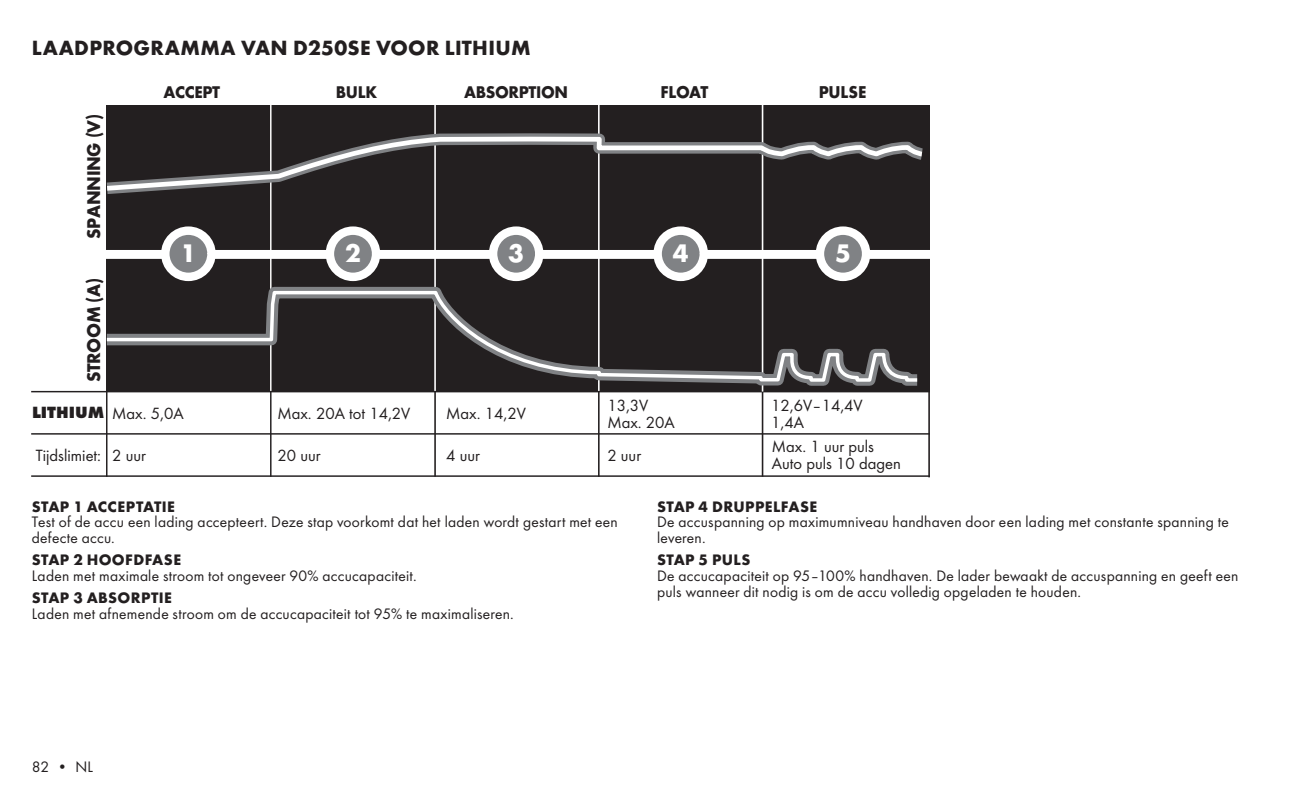
<style>
.page{position:relative;width:1308px;height:798px;background:#fff}
.page>*{position:absolute;margin:0;border:0;box-sizing:border-box;transform-origin:0 0}
.t1{font:700 26.32px "Futura";color:#fff}
.t2{font:700 21.38px "Futura";letter-spacing:.015em;color:#231f20}
.t3{font:700 19.12px "Futura";letter-spacing:-.02em;color:#231f20;scale:.96 1}
.t4{font:700 17.78px "Futura";letter-spacing:-.01em;color:#231f20;scale:.95 1}
.t5{font:700 17.55px "Futura";letter-spacing:-.02em;color:#231f20;scale:.96 1}
.t6{font:16.88px/16.9px "Futura Boo";color:#231f20}
.t7{font:15.75px/15.8px "Futura Boo";letter-spacing:.015em;color:#231f20}
.t8{font:700 15.75px "Futura";letter-spacing:.025em;color:#231f20}
.s1{font-family:"Futura";font-weight:700;font-stretch:expanded}
</style>
<div class="page">
<div style="left:107px;top:105px;width:823px;height:286px;background:#231f20"></div>
<svg style="left:161px;top:226px;width:55px;height:55px"></svg>
<hr style="left:270px;top:391px;width:1px;height:85px;background:#231f20">
<hr style="left:106px;top:391px;width:1px;height:85px;background:#231f20">
<hr style="left:270px;top:99px;width:1px;height:292px;background:#fff">
<hr style="left:434px;top:391px;width:2px;height:85px;background:#231f20">
<hr style="left:434px;top:99px;width:2px;height:292px;background:#fff">
<hr style="left:598px;top:391px;width:1px;height:85px;background:#231f20">
<hr style="left:598px;top:99px;width:1px;height:292px;background:#fff">
<hr style="left:761px;top:391px;width:2px;height:85px;background:#231f20">
<hr style="left:32px;top:391px;width:898px;height:1px;background:#231f20">
<hr style="left:32px;top:433px;width:898px;height:1px;background:#231f20">
<hr style="left:32px;top:475px;width:898px;height:1px;background:#231f20">
<hr style="left:928px;top:391px;width:2px;height:86px;background:#231f20">
<hr style="left:761px;top:99px;width:2px;height:292px;background:#fff">
<svg style="left:326px;top:226px;width:54px;height:55px"></svg>
<svg style="left:489px;top:226px;width:54px;height:55px"></svg>
<svg style="left:815px;top:226px;width:55px;height:55px"></svg>
<svg style="left:653px;top:226px;width:55px;height:55px"></svg>
<svg style="left:106px;top:132px;width:658px;height:68px"></svg>
<svg style="left:106px;top:138px;width:817px;height:55px"></svg>
<svg style="left:95px;top:249px;width:833px;height:142px"></svg>
<svg style="left:103px;top:289px;width:817px;height:94px"></svg>
<h2 class="t2" style="left:32px;top:35px;width:500px">LAADPROGRAMMA VAN D250SE VOOR LITHIUM</h2>
<p class="t3" style="left:82px;top:238px;width:131px;rotate:-90deg">SPANNING (V)</p>
<p class="t3" style="left:82px;top:382px;width:110px;rotate:-90deg">STROOM (A)</p>
<p class="t4" style="left:660px;top:81px;width:52px">FLOAT</p>
<p class="t5" style="left:164px;top:81px;width:60px">ACCEPT</p>
<p class="t5" style="left:336px;top:81px;width:45px">BULK</p>
<p class="t5" style="left:464px;top:81px;width:110px">ABSORPTION</p>
<p class="t4" style="left:818px;top:81px;width:52px">PULSE</p>
<h1 class="t1" style="left:180px;top:237px;width:17px">1</h1>
<h1 class="t1" style="left:345px;top:237px;width:17px">2</h1>
<h1 class="t1" style="left:508px;top:237px;width:17px">3</h1>
<h1 class="t1" style="left:673px;top:237px;width:17px">4</h1>
<h1 class="t1" style="left:835px;top:237px;width:17px">5</h1>
<p class="t6" style="left:277px;top:405px;width:134px">Max. 20A tot 14,2V</p>
<p class="t6" style="left:446px;top:405px;width:81px">Max. 14,2V</p>
<p class="t6" style="left:607px;top:396px;width:69px">13,3V<br>Max. 20A</p>
<p class="t6" style="left:771px;top:396px;width:93px">12,6V‒14,4V<br>1,4A</p>
<p class="t6" style="left:32px;top:405px;width:153px"><span class="s1">LITHIUM</span> Max. 5,0A</p>
<p class="t6" style="left:36px;top:447px;width:67px">Tijdslimiet:</p>
<p class="t6" style="left:277px;top:447px;width:45px">20 uur</p>
<p class="t6" style="left:446px;top:447px;width:35px">4 uur</p>
<p class="t6" style="left:772px;top:437px;width:130px">Max. 1 uur puls<br>Auto puls 10 dagen</p>
<p class="t6" style="left:112px;top:447px;width:35px">2 uur</p>
<p class="t6" style="left:607px;top:447px;width:35px">2 uur</p>
<p class="t8" style="left:32px;top:496px;width:145px">STAP 1 ACCEPTATIE</p>
<p class="t7" style="left:32px;top:514px;width:587px">Test of de accu een lading accepteert. Deze stap voorkomt dat het laden wordt gestart met een defecte accu.</p>
<p class="t8" style="left:32px;top:550px;width:151px">STAP 2 HOOFDFASE</p>
<p class="t7" style="left:32px;top:567px;width:386px">Laden met maximale stroom tot ongeveer 90% accucapaciteit.</p>
<p class="t8" style="left:32px;top:588px;width:142px">STAP 3 ABSORPTIE</p>
<p class="t7" style="left:32px;top:605px;width:483px">Laden met afnemende stroom om de accucapaciteit tot 95% te maximaliseren.</p>
<p class="t8" style="left:657px;top:496px;width:161px">STAP 4 DRUPPELFASE</p>
<p class="t7" style="left:657px;top:514px;width:573px">De accuspanning op maximumniveau handhaven door een lading met constante spanning te leveren.</p>
<p class="t8" style="left:657px;top:550px;width:95px">STAP 5 PULS</p>
<p class="t7" style="left:657px;top:567px;width:582px">De accucapaciteit op 95–100% handhaven. De lader bewaakt de accuspanning en geeft een puls wanneer dit nodig is om de accu volledig opgeladen te houden.</p>
<p class="t7" style="left:32px;top:759px;width:62px">82 • NL</p>
</div>
